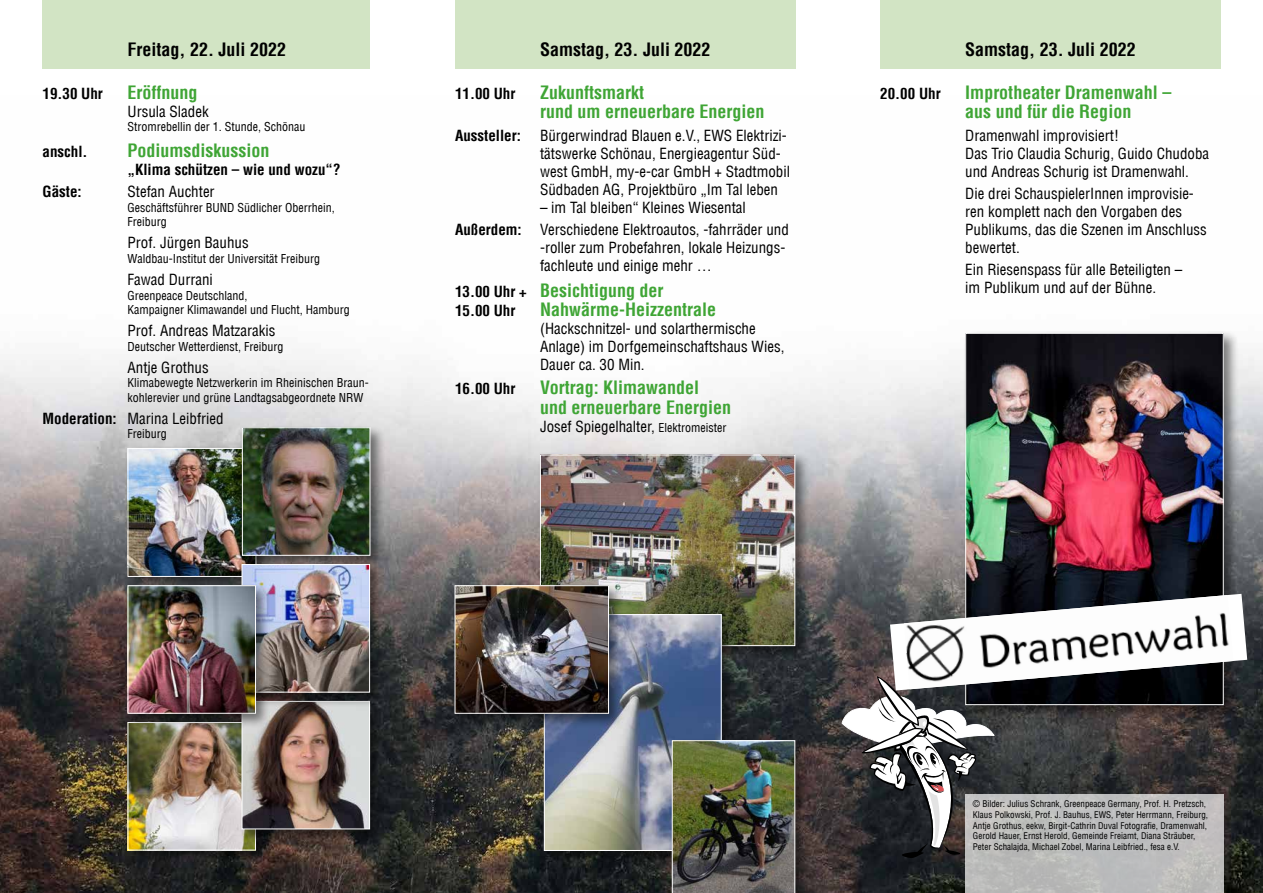
<style>
.page{position:relative;width:1263px;height:893px;background:#fff}
.page>*{position:absolute;margin:0;border:0;box-sizing:border-box;transform-origin:0 0}
.t1{font:700 condensed 18px/19.5px "Helvetica LT";color:#3fa535}
.t2{font:700 condensed 18px "Helvetica LT";color:#000}
.t3{font:condensed 15px/18px "Helvetica LT";color:#000}
.t4{font:700 condensed 15px "Helvetica LT";color:#000}
.t5{font:condensed 12px/14.4px "Helvetica LT";color:#000}
.t6{font:condensed 9px/10.8px "Helvetica LT";color:#000}
.s1{font-weight:700}
.s2{font-size:15px;color:#000}
.s3{font-size:12px}
</style>
<div class="page">
<img style="left:0;top:348px;width:1263px;height:545px">
<div style="left:43px;top:0;width:327px;height:68px;background:#d2e4c4"></div>
<div style="left:455px;top:0;width:340px;height:68px;background:#d2e4c4"></div>
<div style="left:880px;top:0;width:340px;height:68px;background:#d2e4c4"></div>
<div style="left:537px;top:452px;width:273px;height:209px;background:#000;opacity:.5"></div>
<img style="left:542px;top:457px;width:251px;height:187px">
<div style="left:540px;top:455px;width:255px;height:191px;border:1px solid #fff"></div>
<div style="left:962px;top:330px;width:277px;height:390px;background:#000;opacity:.5"></div>
<img style="left:967px;top:335px;width:255px;height:259px">
<div style="left:965px;top:794px;width:259px;height:99px;background:#babbbb"></div>
<div style="left:125px;top:719px;width:146px;height:146px;background:#000;opacity:.5"></div>
<img style="left:130px;top:729px;width:124px;height:119px">
<div style="left:128px;top:722px;width:128px;height:128px;border:1px solid #fff"></div>
<div style="left:239px;top:698px;width:146px;height:146px;background:#000;opacity:.5"></div>
<img style="left:244px;top:708px;width:124px;height:119px">
<div style="left:242px;top:701px;width:128px;height:128px;border:1px solid #fff"></div>
<div style="left:125px;top:445px;width:146px;height:147px;background:#000;opacity:.5"></div>
<img style="left:130px;top:450px;width:109px;height:125px">
<div style="left:128px;top:448px;width:128px;height:129px;border:1px solid #fff"></div>
<div style="left:239px;top:424px;width:146px;height:147px;background:#000;opacity:.5"></div>
<img style="left:244px;top:429px;width:124px;height:125px">
<div style="left:242px;top:427px;width:128px;height:129px;border:1px solid #fff"></div>
<div style="left:541px;top:611px;width:196px;height:255px;background:#000;opacity:.5"></div>
<img style="left:546px;top:616px;width:174px;height:233px">
<div style="left:544px;top:614px;width:178px;height:237px;border:1px solid #fff"></div>
<div style="left:452px;top:582px;width:172px;height:147px;background:#000;opacity:.5"></div>
<img style="left:457px;top:587px;width:150px;height:125px">
<div style="left:455px;top:585px;width:154px;height:129px;border:1px solid #fff"></div>
<div style="left:669px;top:737px;width:141px;height:156px;background:#000;opacity:.5"></div>
<img style="left:672px;top:740px;width:123px;height:153px">
<div style="left:239px;top:561px;width:146px;height:147px;background:#000;opacity:.5"></div>
<img style="left:244px;top:566px;width:124px;height:124px">
<div style="left:242px;top:564px;width:128px;height:128px;border:1px solid #fff"></div>
<div style="left:125px;top:582px;width:146px;height:147px;background:#000;opacity:.5"></div>
<img style="left:130px;top:587px;width:124px;height:125px">
<div style="left:128px;top:585px;width:128px;height:129px;border:1px solid #fff"></div>
<svg style="left:842px;top:594px;width:405px;height:264px"></svg>
<p class="t2" style="left:128px;top:38px;width:160px">Freitag, 22. Juli 2022</p>
<p class="t4" style="left:43px;top:84px;width:62px">19.30 Uhr</p>
<p class="t1" style="left:128px;top:82px;width:72px">Eröffnung</p>
<p class="t3" style="left:128px;top:102px;width:83px">Ursula Sladek</p>
<p class="t5" style="left:128px;top:120px;width:179px">Stromrebellin der 1. Stunde, Schönau</p>
<p class="t4" style="left:43px;top:142px;width:46px">anschl.</p>
<p class="t1" style="left:128px;top:141px;width:143px">Podiumsdiskussion</p>
<p class="t4" style="left:128px;top:160px;width:214px">„Klima schützen – wie und wozu“?</p>
<p class="t4" style="left:43px;top:183px;width:41px">Gäste:</p>
<p class="t3" style="left:128px;top:183px;width:89px">Stefan Auchter</p>
<p class="t5" style="left:128px;top:200px;width:209px">Geschäftsführer BUND Südlicher Oberrhein,<br>Freiburg</p>
<p class="t3" style="left:128px;top:234px;width:123px">Prof. Jürgen Bauhus</p>
<p class="t5" style="left:128px;top:251px;width:194px">Waldbau-Institut der Universität Freiburg</p>
<p class="t3" style="left:128px;top:271px;width:87px">Fawad Durrani</p>
<p class="t5" style="left:128px;top:288px;width:224px">Greenpeace Deutschland,<br>Kampaigner Klimawandel und Flucht, Hamburg</p>
<p class="t3" style="left:128px;top:322px;width:149px">Prof. Andreas Matzarakis</p>
<p class="t5" style="left:128px;top:339px;width:158px">Deutscher Wetterdienst, Freiburg</p>
<p class="t3" style="left:128px;top:358px;width:83px">Antje Grothus</p>
<p class="t5" style="left:128px;top:376px;width:243px">Klimabewegte Netzwerkerin im Rheinischen Braun&shy;kohlerevier und grüne Landtagsabgeordnete NRW</p>
<p class="t3" style="left:43px;top:409px;width:183px"><span class="s1">Moderation:</span> Marina Leibfried</p>
<p class="t5" style="left:128px;top:427px;width:41px">Freiburg</p>
<p class="t2" style="left:540px;top:38px;width:172px">Samstag, 23. Juli 2022</p>
<p class="t4" style="left:455px;top:84px;width:62px">11.00 Uhr</p>
<p class="t1" style="left:540px;top:82px;width:226px">Zukunftsmarkt<br>rund um erneuerbare Energien</p>
<p class="t4" style="left:455px;top:126px;width:67px">Aussteller:</p>
<p class="t3" style="left:540px;top:126px;width:251px">Bürgerwindrad Blauen e.V., EWS Elektrizi&shy;tätswerke Schönau, Energieagentur Süd&shy;west GmbH, my-e-car GmbH + Stadtmobil Südbaden AG, Projektbüro „Im Tal leben</p>
<p class="t3" style="left:455px;top:196px;width:335px;line-height:22.2px;text-indent:85px">– im Tal bleiben“ Kleines Wiesental<br><span class="s1">Außerdem:</span> Verschiedene Elektroautos, -fahrräder und</p>
<p class="t3" style="left:540px;top:238px;width:247px">-roller zum Probefahren, lokale Heizungs&shy;fachleute und einige mehr …</p>
<p class="t1" style="left:455px;top:280px;width:210px"><span class="s2">13.00 Uhr +</span> Besichtigung der</p>
<p class="t4" style="left:455px;top:301px;width:62px">15.00 Uhr</p>
<p class="t1" style="left:540px;top:300px;width:178px">Nahwärme-Heizzentrale</p>
<p class="t3" style="left:540px;top:320px;width:246px">(Hackschnitzel- und solarthermische<br>Anlage) im Dorfgemeinschaftshaus Wies,<br>Dauer ca. 30 Min.</p>
<p class="t4" style="left:455px;top:379px;width:62px">16.00 Uhr</p>
<p class="t1" style="left:540px;top:378px;width:192px">Vortrag: Klimawandel<br>und erneuerbare Energien</p>
<p class="t3" style="left:540px;top:417px;width:188px">Josef Spiegelhalter, <span class="s3">Elektromeister</span></p>
<p class="t2" style="left:965px;top:38px;width:172px">Samstag, 23. Juli 2022</p>
<p class="t4" style="left:880px;top:84px;width:62px">20.00 Uhr</p>
<p class="t1" style="left:965px;top:82px;width:208px">Improtheater Dramenwahl – aus und für die Region</p>
<p class="t3" style="left:965px;top:126px;width:245px">Dramenwahl improvisiert!<br>Das Trio Claudia Schurig, Guido Chudoba und Andreas Schurig ist Dramenwahl.</p>
<p class="t3" style="left:965px;top:184px;width:243px">Die drei SchauspielerInnen improvisie&shy;ren komplett nach den Vorgaben des<br>Publikums, das die Szenen im Anschluss bewertet.</p>
<p class="t3" style="left:965px;top:261px;width:218px">Ein Riesenspass für alle Beteiligten – im Publikum und auf der Bühne.</p>
<p class="t6" style="left:973px;top:798px;width:237px">© Bilder: Julius Schrank, Greenpeace Germany, Prof. H. Pretzsch, Klaus Polkowski, Prof. J. Bauhus, EWS, Peter Herrmann, Freiburg, Antje Grothus, eekw, Birgit-Cathrin Duval Fotografie, Dramenwahl, Gerold Hauer, Ernst Herold, Gemeinde Freiamt, Diana Sträuber, Peter Schalajda, Michael Zobel, Marina Leibfried., fesa e.V.</p>
</div>
